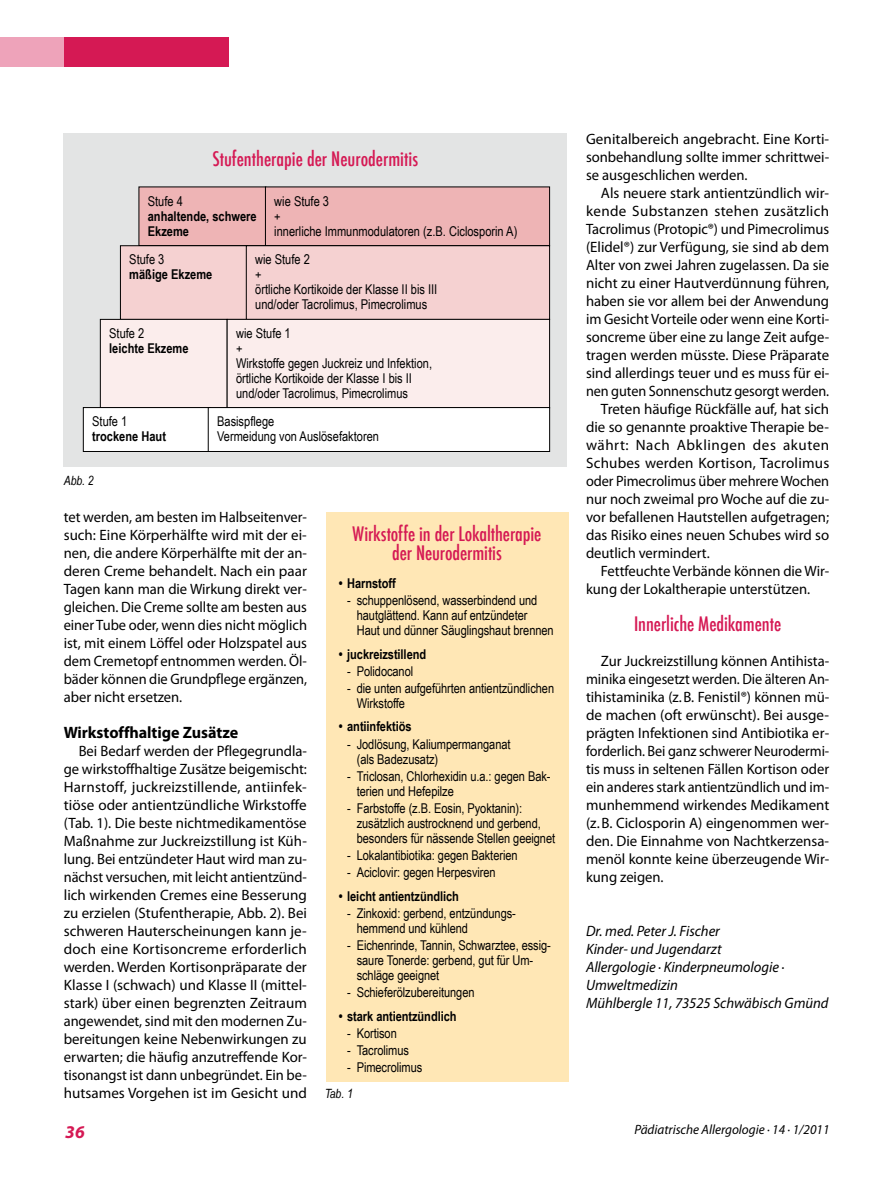
<style>
.page{position:relative;width:893px;height:1191px;background:#fff}
.page>*{position:absolute;margin:0;border:0;box-sizing:border-box;transform-origin:0 0}
.t1{font:500 condensed 19.5px/19.5px "Futura";letter-spacing:-.005em;color:#d51954;text-align:center}
.t2{font:italic 700 18px "Myriad Pro";color:#d51954}
.t3{font:700 16.5px "Myriad Pro";letter-spacing:-.005em;color:#000}
.t4{font:15px/18px "Myriad Pro";letter-spacing:-.005em;color:#000;text-align:justify}
.t5{font:italic 15px/18px "Myriad Pro";letter-spacing:-.005em;color:#000}
.t6{font:15px "Myriad Pro";letter-spacing:-.005em;color:#000;scale:.95 1}
.t7{font:15px "Myriad Pro";letter-spacing:.015em;color:#000}
.t8{font:15px "Myriad Pro";letter-spacing:.025em;color:#000}
.t9{font:15px "Myriad Pro";letter-spacing:.035em;color:#000}
.t10{font:13.5px/15px "Arial Narrow";letter-spacing:-.005em;color:#000}
.t11{font:700 13.5px/15px "Arial Narrow";letter-spacing:-.005em;color:#000}
.t12{font:italic 13.5px "Myriad Pro";color:#000}
.t13{font:italic 12.75px "Arial Narrow";letter-spacing:-.005em;color:#000}
</style>
<div class="page">
<div style="left:0;top:37px;width:229px;height:30px;background:#d51954"></div>
<div style="left:326px;top:512px;width:242px;height:569px;background:#ffe7b5"></div>
<div style="left:64px;top:133px;width:503px;height:333px;background:#e3e4e4"></div>
<div style="left:139px;top:187px;width:127px;height:59px;background:#eeb4b5"></div>
<div style="left:265px;top:187px;width:285px;height:59px;background:#eeb4b5"></div>
<div style="left:120px;top:246px;width:127px;height:73px;background:#f5d1d1"></div>
<div style="left:120px;top:245px;width:128px;height:75px;border:1px solid #000"></div>
<div style="left:246px;top:246px;width:304px;height:73px;background:#f5d1d1"></div>
<div style="left:246px;top:245px;width:304px;height:75px;border:1px solid #000"></div>
<div style="left:100px;top:319px;width:127px;height:89px;background:#fbedec"></div>
<div style="left:100px;top:319px;width:128px;height:89px;border:1px solid #000"></div>
<div style="left:227px;top:319px;width:323px;height:89px;background:#fbedec"></div>
<div style="left:227px;top:319px;width:323px;height:89px;border:1px solid #000"></div>
<div style="left:83px;top:407px;width:127px;height:44px;background:#fff"></div>
<div style="left:83px;top:407px;width:128px;height:45px;border:1px solid #000"></div>
<div style="left:208px;top:407px;width:342px;height:44px;background:#fff"></div>
<div style="left:208px;top:407px;width:342px;height:45px;border:1px solid #000"></div>
<div style="left:0;top:37px;width:64px;height:30px;background:#eea3ba"></div>
<h1 class="t1" style="left:213px;top:149px;width:207px">Stufentherapie der Neurodermitis</h1>
<p class="t10" style="left:148px;top:193px;width:37px">Stufe 4</p>
<p class="t11" style="left:148px;top:208px;width:110px">anhaltende, schwere<br>Ekzeme</p>
<p class="t10" style="left:274px;top:193px;width:245px">wie Stufe 3<br>+<br>innerliche Immunmodulatoren (z.B. Ciclosporin A)</p>
<p class="t10" style="left:129px;top:252px;width:37px">Stufe 3</p>
<p class="t11" style="left:129px;top:266px;width:85px">mäßige Ekzeme</p>
<p class="t10" style="left:109px;top:325px;width:37px">Stufe 2</p>
<p class="t11" style="left:109px;top:340px;width:81px">leichte Ekzeme</p>
<p class="t10" style="left:255px;top:252px;width:184px">wie Stufe 2<br>+<br>örtliche Kortikoide der Klasse II bis III und/oder Tacrolimus, Pimecrolimus</p>
<p class="t10" style="left:236px;top:325px;width:198px">wie Stufe 1<br>+<br>Wirkstoffe gegen Juckreiz und Infektion, örtliche Kortikoide der Klasse I bis II und/oder Tacrolimus, Pimecrolimus</p>
<p class="t10" style="left:92px;top:413px;width:37px">Stufe 1</p>
<p class="t11" style="left:92px;top:428px;width:75px">trockene Haut</p>
<p class="t13" style="left:64px;top:472px;width:31px">Abb. 2</p>
<p class="t10" style="left:217px;top:413px;width:163px">Basispflege<br>Vermeidung von Auslösefaktoren</p>
<p class="t4" style="left:64px;top:508px;width:245px">tet werden, am besten im Halbseitenver&shy;such: Eine Körperhälfte wird mit der ei&shy;nen, die andere Körperhälfte mit der an&shy;deren Creme behandelt. Nach ein paar Tagen kann man die Wirkung direkt ver&shy;gleichen. Die Creme sollte am besten aus einer Tube oder, wenn dies nicht möglich ist, mit einem Löffel oder Holzspatel aus dem Cremetopf entnommen werden. Öl&shy;bäder können die Grundpflege ergänzen, aber nicht ersetzen.</p>
<p class="t3" style="left:64px;top:722px;width:176px">Wirkstoffhaltige Zusätze</p>
<p class="t4" style="left:64px;top:742px;width:245px;text-indent:15px">Bei Bedarf werden der Pflegegrundla&shy;ge wirkstoffhaltige Zusätze beigemischt:<br>Harnstoff, juckreizstillende, antiinfek&shy;tiöse oder antientzündliche Wirkstoffe (Tab. 1). Die beste nichtmedikamentöse Maßnahme zur Juckreizstillung ist Küh&shy;lung. Bei entzündeter Haut wird man zu&shy;nächst versuchen, mit leicht antientzünd&shy;lich wirkenden Cremes eine Besserung zu erzielen (Stufentherapie, Abb. 2). Bei schweren Hauterscheinungen kann je&shy;doch eine Kortisoncreme erforderlich werden. Werden Kortisonpräparate der Klasse I (schwach) und Klasse II (mittel&shy;stark) über einen begrenzten Zeitraum angewendet, sind mit den modernen Zu&shy;bereitungen keine Nebenwirkungen zu erwarten; die häufig anzutreffende Kor&shy;tisonangst ist dann unbegründet. Ein be&shy;hutsames Vorgehen ist im Gesicht und</p>
<h1 class="t1" style="left:353px;top:524px;width:190px">Wirkstoffe in der Lokaltherapie der Neurodermitis</h1>
<p class="t11" style="left:339px;top:575px;width:59px">• Harnstoff</p>
<p class="t10" style="left:357px;top:592px;width:198px;text-indent:-9px">- schuppenlösend, wasserbindend und hautglättend. Kann auf entzündeter<br>Haut und dünner Säuglingshaut brennen</p>
<p class="t11" style="left:339px;top:645px;width:89px">• juckreizstillend</p>
<p class="t10" style="left:347px;top:663px;width:68px">- Polidocanol</p>
<p class="t10" style="left:357px;top:680px;width:199px;text-indent:-9px">- die unten aufgeführten antientzündlichen<br>Wirkstoffe</p>
<p class="t11" style="left:339px;top:718px;width:74px">• antiinfektiös</p>
<p class="t10" style="left:357px;top:735px;width:155px;text-indent:-9px">- Jodlösung, Kaliumpermanganat (als Badezusatz)</p>
<p class="t10" style="left:357px;top:768px;width:195px;text-indent:-9px">- Triclosan, Chlorhexidin u.a.: gegen Bak&shy;terien und Hefepilze</p>
<p class="t10" style="left:357px;top:800px;width:200px;text-indent:-9px">- Farbstoffe (z.B. Eosin, Pyoktanin): zusätzlich austrocknend und gerbend, besonders für nässende Stellen geeignet</p>
<p class="t10" style="left:347px;top:847px;width:172px">- Lokalantibiotika: gegen Bakterien</p>
<p class="t10" style="left:347px;top:864px;width:150px">- Aciclovir: gegen Herpesviren</p>
<p class="t11" style="left:339px;top:887px;width:122px">• leicht antientzündlich</p>
<p class="t10" style="left:357px;top:905px;width:161px;text-indent:-9px">- Zinkoxid: gerbend, entzündungs&shy;hemmend und kühlend</p>
<p class="t10" style="left:357px;top:937px;width:196px;text-indent:-9px">- Eichenrinde, Tannin, Schwarztee, essig&shy;saure Tonerde: gerbend, gut für Um&shy;schläge geeignet</p>
<p class="t10" style="left:347px;top:984px;width:129px">- Schieferölzubereitungen</p>
<p class="t11" style="left:339px;top:1007px;width:119px">• stark antientzündlich</p>
<p class="t10" style="left:347px;top:1025px;width:51px">- Kortison</p>
<p class="t10" style="left:347px;top:1042px;width:63px">- Tacrolimus</p>
<p class="t10" style="left:347px;top:1059px;width:77px">- Pimecrolimus</p>
<p class="t13" style="left:325px;top:1085px;width:29px">Tab. 1</p>
<p class="t4" style="left:586px;top:130px;width:245px">Genitalbereich angebracht. Eine Korti&shy;sonbehandlung sollte immer schrittwei&shy;se ausgeschlichen werden.</p>
<p class="t4" style="left:601px;top:184px;width:230px">Als neuere stark antientzündlich wir-</p>
<p class="t8" style="left:586px;top:202px;width:245px">kende Substanzen stehen zusätzlich</p>
<p class="t4" style="left:586px;top:220px;width:245px">Tacrolimus (Protopic®) und Pimecrolimus</p>
<p class="t4" style="left:586px;top:238px;width:244px">(Elidel®) zur Verfügung, sie sind ab dem</p>
<p class="t4" style="left:586px;top:256px;width:245px">Alter von zwei Jahren zugelassen. Da sie</p>
<p class="t4" style="left:586px;top:274px;width:245px">nicht zu einer Hautverdünnung führen,</p>
<p class="t4" style="left:586px;top:292px;width:244px">haben sie vor allem bei der Anwendung</p>
<p class="t4" style="left:586px;top:310px;width:245px">im Gesicht Vorteile oder wenn eine Korti-</p>
<p class="t4" style="left:586px;top:328px;width:245px">soncreme über eine zu lange Zeit aufge-</p>
<p class="t4" style="left:586px;top:346px;width:245px">tragen werden müsste. Diese Präparate</p>
<p class="t4" style="left:586px;top:364px;width:245px">sind allerdings teuer und es muss für ei-</p>
<p class="t6" style="left:586px;top:382px;width:257px">nen guten Sonnenschutz gesorgt werden.</p>
<p class="t4" style="left:601px;top:400px;width:230px">Treten häufige Rückfälle auf, hat sich</p>
<p class="t4" style="left:586px;top:418px;width:245px">die so genannte proaktive Therapie be-</p>
<p class="t9" style="left:586px;top:436px;width:245px">währt: Nach Abklingen des akuten</p>
<p class="t7" style="left:586px;top:454px;width:245px">Schubes werden Kortison, Tacrolimus</p>
<p class="t6" style="left:586px;top:472px;width:257px">oder Pimecrolimus über mehrere Wochen</p>
<p class="t4" style="left:586px;top:490px;width:245px">nur noch zweimal pro Woche auf die zu-</p>
<p class="t4" style="left:586px;top:508px;width:245px">vor befallenen Hautstellen aufgetragen;</p>
<p class="t4" style="left:586px;top:526px;width:245px">das Risiko eines neuen Schubes wird so</p>
<p class="t4" style="left:586px;top:544px;width:125px">deutlich vermindert.</p>
<p class="t4" style="left:601px;top:562px;width:230px">Fettfeuchte Verbände können die Wir-</p>
<p class="t4" style="left:586px;top:580px;width:225px">kung der Lokaltherapie unterstützen.</p>
<h1 class="t1" style="left:634px;top:614px;width:149px">Innerliche Medikamente</h1>
<p class="t4" style="left:586px;top:652px;width:245px;text-indent:15px">Zur Juckreizstillung können Antihista&shy;minika eingesetzt werden. Die älteren An&shy;tihistaminika (z.B. Fenistil®) können mü&shy;de machen (oft erwünscht). Bei ausge&shy;prägten Infektionen sind Antibiotika er&shy;forderlich. Bei ganz schwerer Neurodermi&shy;tis muss in seltenen Fällen Kortison oder ein anderes stark antientzündlich und im&shy;munhemmend wirkendes Medikament (z.B. Ciclosporin A) eingenommen wer&shy;den. Die Einnahme von Nachtkerzensa&shy;menöl konnte keine überzeugende Wir&shy;kung zeigen.</p>
<p class="t5" style="left:586px;top:922px;width:244px">Dr. med. Peter J. Fischer<br>Kinder- und Jugendarzt<br>Allergologie ∙ Kinderpneumologie ∙<br>Umweltmedizin<br>Mühlbergle 11, 73525 Schwäbisch Gmünd</p>
<p class="t2" style="left:65px;top:1120px;width:21px">36</p>
<p class="t12" style="left:634px;top:1121px;width:197px">Pädiatrische Allergologie ∙ 14 ∙ 1/2011</p>
</div>
